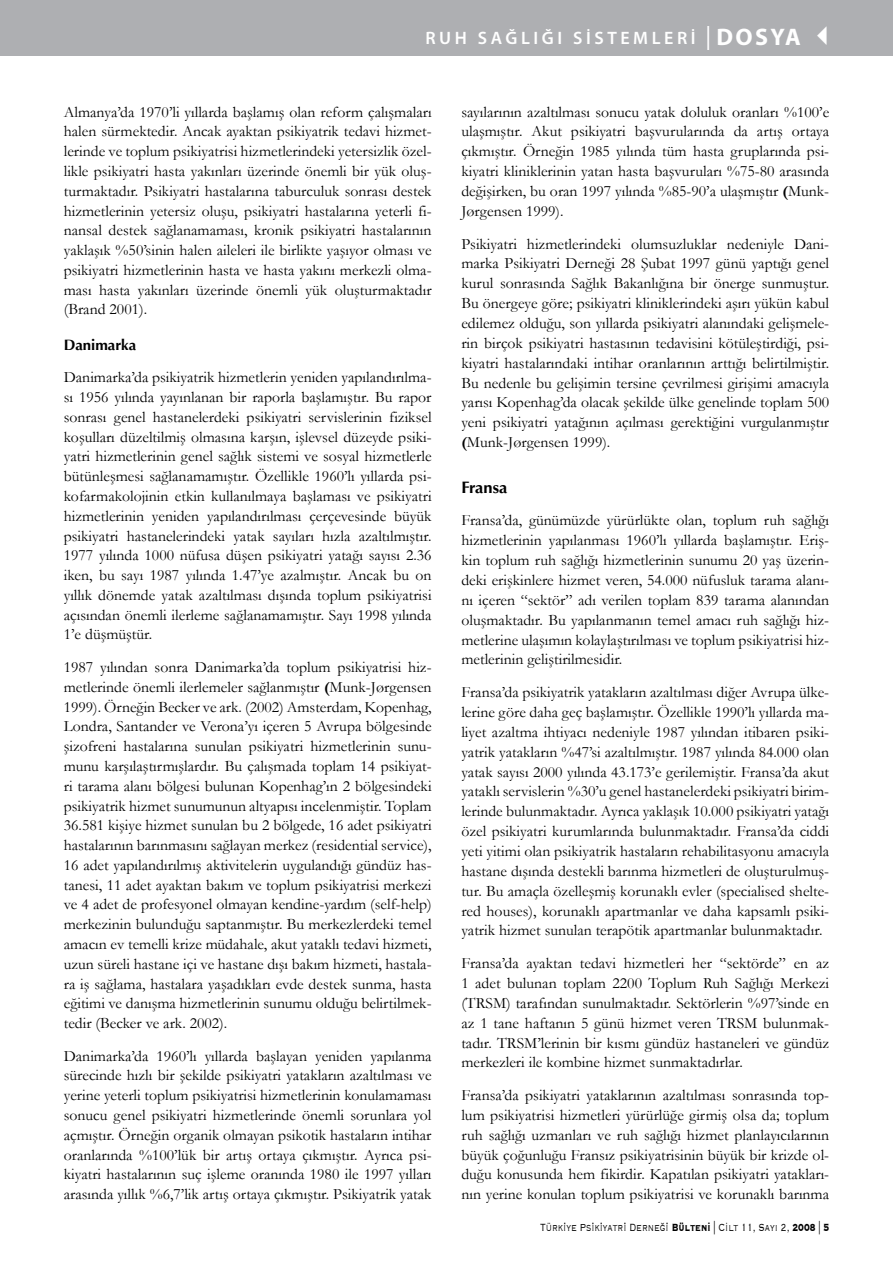
<style>
.page{position:relative;width:893px;height:1263px;background:#fff}
.page>*{position:absolute;margin:0;border:0;box-sizing:border-box;transform-origin:0 0}
.t1{font:600 18px "Myriad Pro";letter-spacing:.2em;color:#fff}
.t2{font:700 16.5px "Optima";color:#000}
.t3{font:15.75px/19.8px "Garamond";color:#000;text-align:justify}
.t4{font:700 15px "Optima";color:#000}
.t5{font:300 13.5px "Copperplate";color:#000;scale:.7 1}
.s1{font-weight:400;font-size:24px}
.s2{font-weight:700;font-size:24px}
.s3{font-weight:700}
.s4{font-size:15px}
</style>
<div class="page">
<div style="left:0;top:0;width:893px;height:55px;background:#aeafb2"></div>
<p class="t1" style="left:425px;top:26px;width:416px">RUH SAĞLIĞI SİSTEMLERİ <span class="s1">|</span><span class="s2">DOSYA</span> ✓</p>
<p class="t3" style="left:64px;top:101px;width:369px">Almanya’da 1970’li yıllarda başlamış olan reform çalışmaları halen sürmektedir. Ancak ayaktan psikiyatrik tedavi hizmet&shy;lerinde ve toplum psikiyatrisi hizmetlerindeki yetersizlik özel&shy;likle psikiyatri hasta yakınları üzerinde önemli bir yük oluş&shy;turmaktadır. Psikiyatri hastalarına taburculuk sonrası destek hizmetlerinin yetersiz oluşu, psikiyatri hastalarına yeterli fi&shy;nansal destek sağlanamaması, kronik psikiyatri hastalarının yaklaşık %50’sinin halen aileleri ile birlikte yaşıyor olması ve psikiyatri hizmetlerinin hasta ve hasta yakını merkezli olma&shy;ması hasta yakınları üzerinde önemli yük oluşturmaktadır (Brand 2001).</p>
<p class="t4" style="left:64px;top:336px;width:74px">Danimarka</p>
<p class="t3" style="left:64px;top:367px;width:369px">Danimarka’da psikiyatrik hizmetlerin yeniden yapılandırılma&shy;sı 1956 yılında yayınlanan bir raporla başlamıştır. Bu rapor sonrası genel hastanelerdeki psikiyatri servislerinin fiziksel koşulları düzeltilmiş olmasına karşın, işlevsel düzeyde psiki&shy;yatri hizmetlerinin genel sağlık sistemi ve sosyal hizmetlerle bütünleşmesi sağlanamamıştır. Özellikle 1960’lı yıllarda psi&shy;kofarmakolojinin etkin kullanılmaya başlaması ve psikiyatri hizmetlerinin yeniden yapılandırılması çerçevesinde büyük psikiyatri hastanelerindeki yatak sayıları hızla azaltılmıştır.<br>1977 yılında 1000 nüfusa düşen psikiyatri yatağı sayısı 2.36 iken, bu sayı 1987 yılında 1.47’ye azalmıştır. Ancak bu on yıllık dönemde yatak azaltılması dışında toplum psikiyatrisi açısından önemli ilerleme sağlanamamıştır. Sayı 1998 yılında 1’e düşmüştür.</p>
<p class="t3" style="left:64px;top:657px;width:369px">1987 yılından sonra Danimarka’da toplum psikiyatrisi hiz&shy;metlerinde önemli ilerlemeler sağlanmıştır <span class="s3">(</span>Munk-Jørgensen 1999<span class="s4">)</span>. Örneğin Becker ve ark. (2002) Amsterdam, Kopenhag, Londra, Santander ve Verona’yı içeren 5 Avrupa bölgesinde şizofreni hastalarına sunulan psikiyatri hizmetlerinin sunu&shy;munu karşılaştırmışlardır. Bu çalışmada toplam 14 psikiyat&shy;ri tarama alanı bölgesi bulunan Kopenhag’ın 2 bölgesindeki psikiyatrik hizmet sunumunun altyapısı incelenmiştir. Toplam 36.581 kişiye hizmet sunulan bu 2 bölgede, 16 adet psikiyatri hastalarının barınmasını sağlayan merkez (residential service), 16 adet yapılandırılmış aktivitelerin uygulandığı gündüz has&shy;tanesi, 11 adet ayaktan bakım ve toplum psikiyatrisi merkezi ve 4 adet de profesyonel olmayan kendine-yardım (self-help) merkezinin bulunduğu saptanmıştır. Bu merkezlerdeki temel amacın ev temelli krize müdahale, akut yataklı tedavi hizmeti, uzun süreli hastane içi ve hastane dışı bakım hizmeti, hastala&shy;ra iş sağlama, hastalara yaşadıkları evde destek sunma, hasta eğitimi ve danışma hizmetlerinin sunumu olduğu belirtilmek&shy;tedir (Becker ve ark. 2002).</p>
<p class="t3" style="left:64px;top:1045px;width:369px">Danimarka’da 1960’lı yıllarda başlayan yeniden yapılanma sürecinde hızlı bir şekilde psikiyatri yatakların azaltılması ve yerine yeterli toplum psikiyatrisi hizmetlerinin konulamaması sonucu genel psikiyatri hizmetlerinde önemli sorunlara yol açmıştır. Örneğin organik olmayan psikotik hastaların intihar oranlarında %100’lük bir artış ortaya çıkmıştır. Ayrıca psi&shy;kiyatri hastalarının suç işleme oranında 1980 ile 1997 yılları arasında yıllık %6,7’lik artış ortaya çıkmıştır. Psikiyatrik yatak</p>
<p class="t3" style="left:461px;top:101px;width:369px">sayılarının azaltılması sonucu yatak doluluk oranları %100’e ulaşmıştır. Akut psikiyatri başvurularında da artış ortaya çıkmıştır. Örneğin 1985 yılında tüm hasta gruplarında psi&shy;kiyatri kliniklerinin yatan hasta başvuruları %75-80 arasında değişirken, bu oran 1997 yılında %85-90’a ulaşmıştır <span class="s3">(</span>Munk-Jørgensen 1999<span class="s4">)</span>.</p>
<p class="t3" style="left:461px;top:233px;width:369px">Psikiyatri hizmetlerindeki olumsuzluklar nedeniyle Dani&shy;marka Psikiyatri Derneği 28 Şubat 1997 günü yaptığı genel kurul sonrasında Sağlık Bakanlığına bir önerge sunmuştur.<br>Bu önergeye göre; psikiyatri kliniklerindeki aşırı yükün kabul edilemez olduğu, son yıllarda psikiyatri alanındaki gelişmele&shy;rin birçok psikiyatri hastasının tedavisini kötüleştirdiği, psi&shy;kiyatri hastalarındaki intihar oranlarının arttığı belirtilmiştir.<br>Bu nedenle bu gelişimin tersine çevrilmesi girişimi amacıyla yarısı Kopenhag’da olacak şekilde ülke genelinde toplam 500 yeni psikiyatri yatağının açılması gerektiğini vurgulanmıştır <span class="s3">(</span>Munk-Jørgensen 1999<span class="s4">)</span>.</p>
<p class="t2" style="left:461px;top:478px;width:47px">Fransa</p>
<p class="t3" style="left:461px;top:510px;width:369px">Fransa’da, günümüzde yürürlükte olan, toplum ruh sağlığı hizmetlerinin yapılanması 1960’lı yıllarda başlamıştır. Eriş&shy;kin toplum ruh sağlığı hizmetlerinin sunumu 20 yaş üzerin&shy;deki erişkinlere hizmet veren, 54.000 nüfusluk tarama alanı&shy;nı içeren “sektör” adı verilen toplam 839 tarama alanından oluşmaktadır. Bu yapılanmanın temel amacı ruh sağlığı hiz&shy;metlerine ulaşımın kolaylaştırılması ve toplum psikiyatrisi hiz&shy;metlerinin geliştirilmesidir.</p>
<p class="t3" style="left:461px;top:682px;width:369px">Fransa’da psikiyatrik yatakların azaltılması diğer Avrupa ülke&shy;lerine göre daha geç başlamıştır. Özellikle 1990’lı yıllarda ma&shy;liyet azaltma ihtiyacı nedeniyle 1987 yılından itibaren psiki&shy;yatrik yatakların %47’si azaltılmıştır. 1987 yılında 84.000 olan yatak sayısı 2000 yılında 43.173’e gerilemiştir. Fransa’da akut yataklı servislerin %30’u genel hastanelerdeki psikiyatri birim&shy;lerinde bulunmaktadır. Ayrıca yaklaşık 10.000 psikiyatri yatağı özel psikiyatri kurumlarında bulunmaktadır. Fransa’da ciddi yeti yitimi olan psikiyatrik hastaların rehabilitasyonu amacıyla hastane dışında destekli barınma hizmetleri de oluşturulmuş&shy;tur. Bu amaçla özelleşmiş korunaklı evler (specialised shelte&shy;red houses), korunaklı apartmanlar ve daha kapsamlı psiki&shy;yatrik hizmet sunulan terapötik apartmanlar bulunmaktadır.</p>
<p class="t3" style="left:461px;top:953px;width:369px">Fransa’da ayaktan tedavi hizmetleri her “sektörde” en az 1 adet bulunan toplam 2200 Toplum Ruh Sağlığı Merkezi (TRSM) tarafından sunulmaktadır. Sektörlerin %97’sinde en az 1 tane haftanın 5 günü hizmet veren TRSM bulunmak&shy;tadır. TRSM’lerinin bir kısmı gündüz hastaneleri ve gündüz merkezleri ile kombine hizmet sunmaktadırlar.</p>
<p class="t3" style="left:461px;top:1085px;width:369px">Fransa’da psikiyatri yataklarının azaltılması sonrasında top&shy;lum psikiyatrisi hizmetleri yürürlüğe girmiş olsa da; toplum ruh sağlığı uzmanları ve ruh sağlığı hizmet planlayıcılarının büyük çoğunluğu Fransız psikiyatrisinin büyük bir krizde ol&shy;duğu konusunda hem fikirdir. Kapatılan psikiyatri yatakları&shy;nın yerine konulan toplum psikiyatrisi ve korunaklı barınma</p>
<p class="t5" style="left:540px;top:1218px;width:414px">Türki̇ye Psi̇ki̇yatri̇ Derneği̇ <span class="s3">Bülteni</span> | Cilt 11, Sayı 2, <span class="s3">2008</span> | <span class="s3">5</span></p>
</div>
